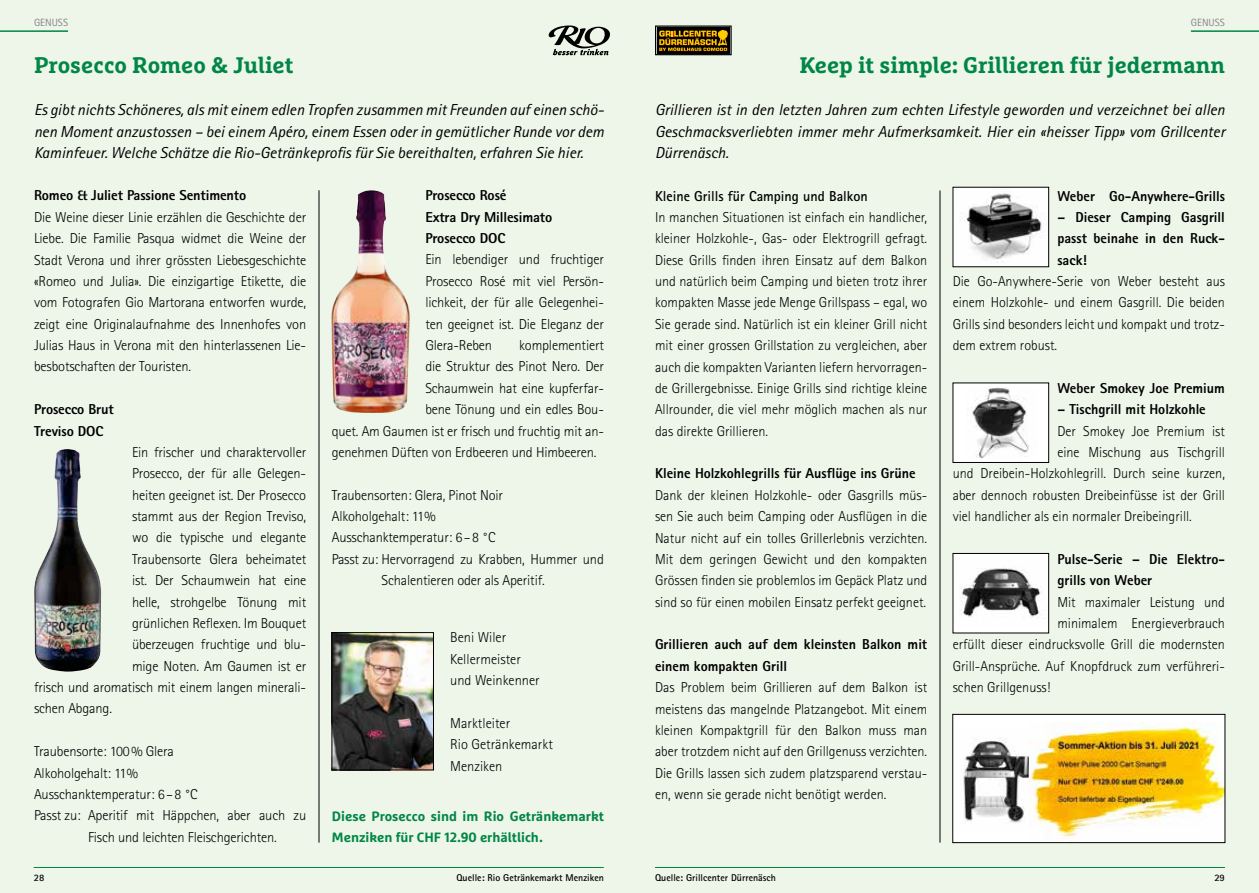
<style>
.page{position:relative;width:1259px;height:893px;background:#fff}
.page>*{position:absolute;margin:0;border:0;box-sizing:border-box;transform-origin:0 0}
.t1{font:700 22.5px "Marselis Slab Pro";color:#008645}
.t2{font:italic 15.9px/21.3px "Rotis Sans Serif Std";color:#000;text-align:justify}
.t3{font:300 14.4px/21.5px "Rotis Sans Serif Std";letter-spacing:-.01em;color:#000;text-align:justify}
.t4{font:800 14.4px/21.3px "Rotis Sans Serif Std";color:#000}
.t5{font:700 14.4px "Rotis Sans Serif Std";color:#000}
.t6{font:700 13.5px/21px "Marselis Pro";color:#008645}
.t7{font:10.5px "Rotis Sans Serif Std";color:#868786}
.t8{font:700 9.9px "Rotis Sans Serif Std";color:#000}
</style>
<div class="page">
<div style="left:0;top:0;width:629px;height:893px;background:#eef5e9"></div>
<hr style="left:0;top:30px;width:68px;height:2px;background:#008645">
<hr style="left:34px;top:867px;width:570px;height:1px;background:#008645">
<svg style="left:548px;top:26px;width:62px;height:29px"></svg>
<hr style="left:319px;top:190px;width:1px;height:653px;background:#000">
<img style="left:334px;top:634px;width:98px;height:134px">
<div style="left:332px;top:632px;width:102px;height:138px;border:1px solid #000"></div>
<img style="left:34px;top:449px;width:67px;height:223px">
<img style="left:331px;top:190px;width:79px;height:223px">
<div style="left:629px;top:0;width:630px;height:893px;background:#eef5e9"></div>
<hr style="left:655px;top:867px;width:570px;height:1px;background:#008645">
<hr style="left:939px;top:190px;width:1px;height:653px;background:#000">
<hr style="left:1191px;top:30px;width:68px;height:2px;background:#008645">
<svg style="left:655px;top:26px;width:76px;height:29px;background:#594106"></svg>
<img style="left:954px;top:189px;width:93px;height:76px">
<div style="left:953px;top:383px;width:95px;height:79px;background:#fff"></div>
<img style="left:967px;top:388px;width:62px;height:71px">
<div style="left:952px;top:383px;width:97px;height:80px;border:1px solid #000"></div>
<div style="left:953px;top:553px;width:95px;height:80px;background:#fff"></div>
<img style="left:960px;top:568px;width:82px;height:50px">
<div style="left:952px;top:553px;width:97px;height:80px;border:1px solid #000"></div>
<div style="left:952px;top:714px;width:273px;height:129px;background:#fff"></div>
<img style="left:963px;top:738px;width:66px;height:85px">
<img style="left:1029px;top:722px;width:194px;height:119px">
<div style="left:952px;top:714px;width:273px;height:129px;border:1px solid #000"></div>
<p class="t7" style="left:34px;top:16px;width:36px">GENUSS</p>
<h1 class="t1" style="left:34px;top:51px;width:261px">Prosecco Romeo &amp; Juliet</h1>
<p class="t2" style="left:34px;top:99px;width:571px">Es gibt nichts Schöneres, als mit einem edlen Tropfen zusammen mit Freunden auf einen schö&shy;nen Moment anzustossen – bei einem Apéro, einem Essen oder in gemütlicher Runde vor dem Kaminfeuer. Welche Schätze die Rio-Getränkeprofis für Sie bereithalten, erfahren Sie hier.</p>
<p class="t4" style="left:34px;top:185px;width:214px">Romeo &amp; Juliet Passione Sentimento</p>
<p class="t3" style="left:34px;top:206px;width:274px">Die Weine dieser Linie erzählen die Geschichte der Liebe. Die Familie Pasqua widmet die Weine der Stadt Verona und ihrer grössten Liebesgeschichte «Romeo und Julia». Die einzigartige Etikette, die vom Fotografen Gio Martorana entworfen wurde, zeigt eine Originalaufnahme des Innenhofes von Julias Haus in Verona mit den hinterlassenen Lie&shy;besbotschaften der Touristen.</p>
<p class="t4" style="left:34px;top:398px;width:81px">Prosecco Brut<br>Treviso DOC</p>
<p class="t3" style="left:132px;top:442px;width:176px">Ein frischer und charaktervoller</p>
<p class="t3" style="left:132px;top:463px;width:176px">Prosecco, der für alle Gelegen-</p>
<p class="t3" style="left:132px;top:484px;width:176px">heiten geeignet ist. Der Prosecco</p>
<p class="t3" style="left:132px;top:506px;width:176px">stammt aus der Region Treviso,</p>
<p class="t3" style="left:132px;top:527px;width:176px">wo die typische und elegante</p>
<p class="t3" style="left:132px;top:548px;width:176px">Traubensorte Glera beheimatet</p>
<p class="t3" style="left:132px;top:570px;width:176px">ist. Der Schaumwein hat eine</p>
<p class="t3" style="left:132px;top:591px;width:176px">helle, strohgelbe Tönung mit</p>
<p class="t3" style="left:132px;top:612px;width:176px">grünlichen Reflexen. Im Bouquet</p>
<p class="t3" style="left:132px;top:634px;width:176px">überzeugen fruchtige und blu-</p>
<p class="t3" style="left:132px;top:655px;width:176px">mige Noten. Am Gaumen ist er</p>
<p class="t3" style="left:34px;top:677px;width:274px">frisch und aromatisch mit einem langen minerali-</p>
<p class="t3" style="left:34px;top:698px;width:79px">schen Abgang.</p>
<p class="t3" style="left:34px;top:741px;width:141px">Traubensorte: 100% Glera</p>
<p class="t3" style="left:34px;top:762px;width:105px">Alkoholgehalt: 11%</p>
<p class="t3" style="left:34px;top:784px;width:165px">Ausschanktemperatur: 6–8 °C</p>
<p class="t3" style="left:34px;top:805px;width:274px">Passt zu: Aperitif mit Häppchen, aber auch zu</p>
<p class="t3" style="left:88px;top:826px;width:190px">Fisch und leichten Fleischgerichten.</p>
<p class="t8" style="left:34px;top:871px;width:12px">28</p>
<p class="t4" style="left:425px;top:185px;width:128px">Prosecco Rosé<br>Extra Dry Millesimato<br>Prosecco DOC</p>
<p class="t3" style="left:425px;top:249px;width:180px">Ein lebendiger und fruchtiger Prosecco Rosé mit viel Persön&shy;lichkeit, der für alle Gelegenhei&shy;ten geeignet ist. Die Eleganz der Glera-Reben</p>
<p class="t3" style="left:519px;top:335px;width:86px">komplementiert</p>
<p class="t3" style="left:425px;top:356px;width:180px">die Struktur des Pinot Nero. Der</p>
<p class="t3" style="left:425px;top:377px;width:180px">Schaumwein hat eine kupferfar-</p>
<p class="t3" style="left:425px;top:399px;width:180px">bene Tönung und ein edles Bou-</p>
<p class="t3" style="left:332px;top:420px;width:274px">quet. Am Gaumen ist er frisch und fruchtig mit an-</p>
<p class="t3" style="left:332px;top:442px;width:266px">genehmen Düften von Erdbeeren und Himbeeren.</p>
<p class="t3" style="left:332px;top:484px;width:173px">Traubensorten: Glera, Pinot Noir</p>
<p class="t3" style="left:332px;top:506px;width:105px">Alkoholgehalt: 11%</p>
<p class="t3" style="left:332px;top:527px;width:165px">Ausschanktemperatur: 6–8 °C</p>
<p class="t3" style="left:332px;top:548px;width:274px">Passt zu: Hervorragend zu Krabben, Hummer und</p>
<p class="t3" style="left:381px;top:570px;width:165px">Schalentieren oder als Aperitif.</p>
<p class="t3" style="left:450px;top:627px;width:91px;text-align:left">Beni Wiler<br>Kellermeister und Weinkenner</p>
<p class="t3" style="left:450px;top:713px;width:104px;text-align:left">Marktleiter<br>Rio Getränkemarkt<br>Menziken</p>
<p class="t6" style="left:332px;top:806px;width:273px">Diese Prosecco sind im Rio Getränkemarkt<br>Menziken für CHF 12.90 erhältlich.</p>
<p class="t8" style="left:456px;top:871px;width:149px">Quelle: Rio Getränkemarkt Menziken</p>
<p class="t7" style="left:1191px;top:16px;width:36px">GENUSS</p>
<h1 class="t1" style="left:799px;top:51px;width:427px">Keep it simple: Grillieren für jedermann</h1>
<p class="t2" style="left:655px;top:99px;width:571px">Grillieren ist in den letzten Jahren zum echten Lifestyle geworden und verzeichnet bei allen Geschmacksverliebten immer mehr Aufmerksamkeit. Hier ein «heisser Tipp» vom Grillcenter Dürrenäsch.</p>
<p class="t5" style="left:655px;top:187px;width:214px">Kleine Grills für Camping und Balkon</p>
<p class="t3" style="left:655px;top:207px;width:274px">In manchen Situationen ist einfach ein handlicher, kleiner Holzkohle-, Gas- oder Elektrogrill gefragt.<br>Diese Grills finden ihren Einsatz auf dem Balkon und natürlich beim Camping und bieten trotz ihrer kompakten Masse jede Menge Grillspass – egal, wo Sie gerade sind. Natürlich ist ein kleiner Grill nicht mit einer grossen Grillstation zu vergleichen, aber auch die kompakten Varianten liefern hervorragen&shy;de Grillergebnisse. Einige Grills sind richtige kleine Allrounder, die viel mehr möglich machen als nur das direkte Grillieren.</p>
<p class="t4" style="left:655px;top:463px;width:262px">Kleine Holzkohlegrills für Ausflüge ins Grüne</p>
<p class="t3" style="left:655px;top:485px;width:274px">Dank der kleinen Holzkohle- oder Gasgrills müs&shy;sen Sie auch beim Camping oder Ausflügen in die Natur nicht auf ein tolles Grillerlebnis verzichten.<br>Mit dem geringen Gewicht und den kompakten Grössen finden sie problemlos im Gepäck Platz und sind so für einen mobilen Einsatz perfekt geeignet.</p>
<p class="t4" style="left:655px;top:634px;width:274px">Grillieren auch auf dem kleinsten Balkon mit einem kompakten Grill</p>
<p class="t3" style="left:655px;top:677px;width:274px">Das Problem beim Grillieren auf dem Balkon ist meistens das mangelnde Platzangebot. Mit einem kleinen Kompaktgrill für den Balkon muss man aber trotzdem nicht auf den Grillgenuss verzichten.<br>Die Grills lassen sich zudem platzsparend verstau&shy;en, wenn sie gerade nicht benötigt werden.</p>
<p class="t4" style="left:1057px;top:185px;width:169px">Weber Go-Anywhere-Grills</p>
<p class="t4" style="left:1057px;top:206px;width:169px;text-align:justify">– Dieser Camping Gasgrill passt beinahe in den Ruck&shy;sack!</p>
<p class="t3" style="left:952px;top:271px;width:274px">Die Go-Anywhere-Serie von Weber besteht aus einem Holzkohle- und einem Gasgrill. Die beiden Grills sind besonders leicht und kompakt und trotz&shy;dem extrem robust.</p>
<p class="t4" style="left:1057px;top:377px;width:169px">Weber Smokey Joe Premium</p>
<p class="t4" style="left:1057px;top:399px;width:150px">– Tischgrill mit Holzkohle</p>
<p class="t3" style="left:1057px;top:420px;width:169px">Der Smokey Joe Premium ist</p>
<p class="t3" style="left:1057px;top:442px;width:169px">eine Mischung aus Tischgrill</p>
<p class="t3" style="left:952px;top:463px;width:274px">und Dreibein-Holzkohlegrill. Durch seine kurzen,</p>
<p class="t3" style="left:952px;top:484px;width:274px">aber dennoch robusten Dreibeinfüsse ist der Grill</p>
<p class="t3" style="left:952px;top:506px;width:241px">viel handlicher als ein normaler Dreibeingrill.</p>
<p class="t4" style="left:1057px;top:548px;width:169px">Pulse-Serie – Die Elektro&shy;grills von Weber</p>
<p class="t3" style="left:1057px;top:591px;width:169px">Mit maximaler Leistung und</p>
<p class="t3" style="left:1057px;top:613px;width:169px">minimalem Energieverbrauch</p>
<p class="t3" style="left:952px;top:634px;width:274px">erfüllt dieser eindrucksvolle Grill die modernsten</p>
<p class="t3" style="left:952px;top:655px;width:274px">Grill-Ansprüche. Auf Knopfdruck zum verführeri-</p>
<p class="t3" style="left:952px;top:677px;width:99px">schen Grillgenuss!</p>
<p class="t8" style="left:655px;top:871px;width:122px">Quelle: Grillcenter Dürrenäsch</p>
<p class="t8" style="left:1214px;top:871px;width:12px">29</p>
</div>
